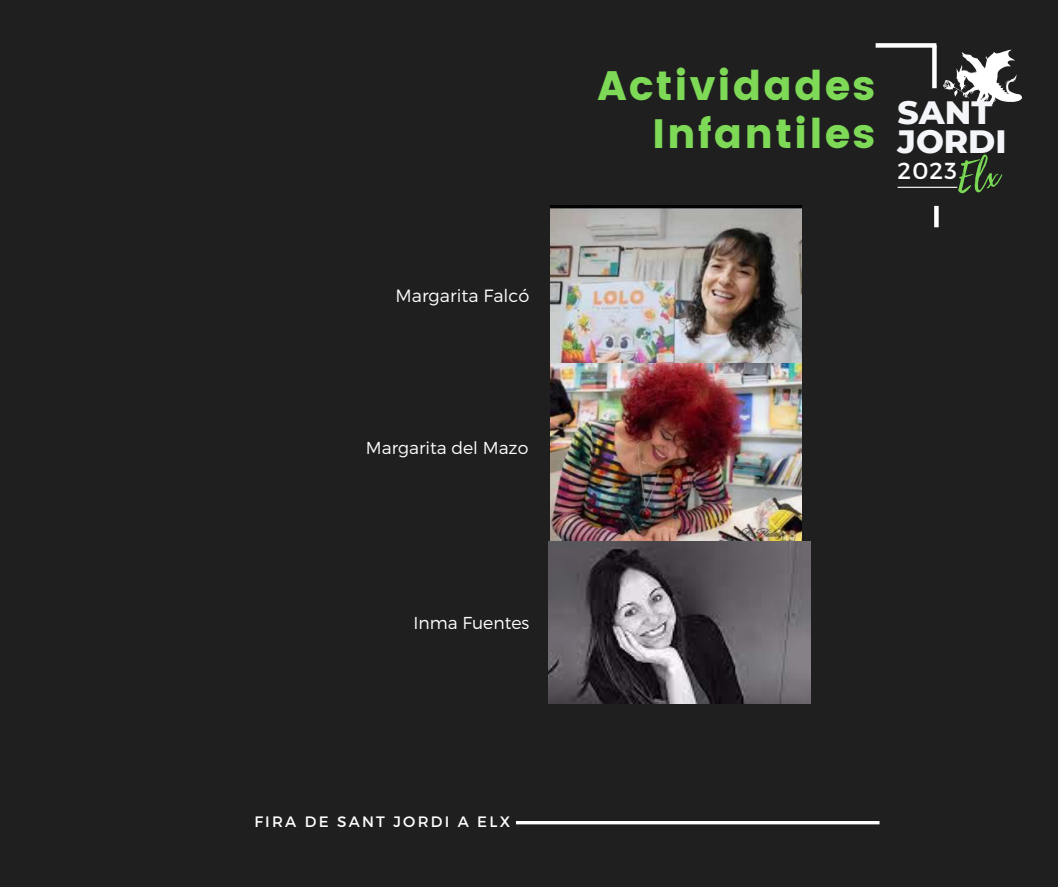
<style>
.page{position:relative;width:1058px;height:887px;background:#fff}
.page>*{position:absolute;margin:0;border:0;box-sizing:border-box;transform-origin:0 0}
.t1{font:40.95px/47.5px "Poppins";letter-spacing:.05em;color:#7ed957;text-align:right}
.t2{font:800 33px/29px "Montserrat";color:#f3f5f9}
.t3{font:23.25px "Montserrat";color:#fff}
.t4{font:300 17.7px "Montserrat";color:#fff}
.t5{font:300 17.25px "Montserrat";color:#fff}
.t6{font:15.15px "Montserrat";letter-spacing:.15em;color:#fff}
</style>
<div class="page">
<div style="left:0;top:0;width:1058px;height:886px;background:#1f1f1f"></div>
<hr style="left:516px;top:821px;width:363px;height:3px;background:#fff">
<img style="left:550px;top:206px;width:251px;height:335px">
<hr style="left:897px;top:187px;width:60px;height:1px;background:#fff">
<div style="left:875px;top:43px;width:61px;height:5px;background:#fff"></div>
<img style="left:930px;top:43px;width:92px;height:62px">
<img style="left:930px;top:154px;width:73px;height:73px">
<img style="left:549px;top:541px;width:261px;height:162px">
<p class="t4" style="left:395px;top:284px;width:135px">Margarita Falcó</p>
<p class="t5" style="left:366px;top:436px;width:164px">Margarita del Mazo</p>
<p class="t5" style="left:413px;top:611px;width:117px">Inma Fuentes</p>
<h1 class="t1" style="left:597px;top:62px;width:279px">Actividades<br>Infantiles</h1>
<h2 class="t2" style="left:897px;top:98px;width:111px">SANT<br>JORDI</h2>
<h3 class="t3" style="left:897px;top:155px;width:61px">2023</h3>
<p class="t6" style="left:254px;top:811px;width:257px">FIRA DE SANT JORDI A ELX</p>
</div>
